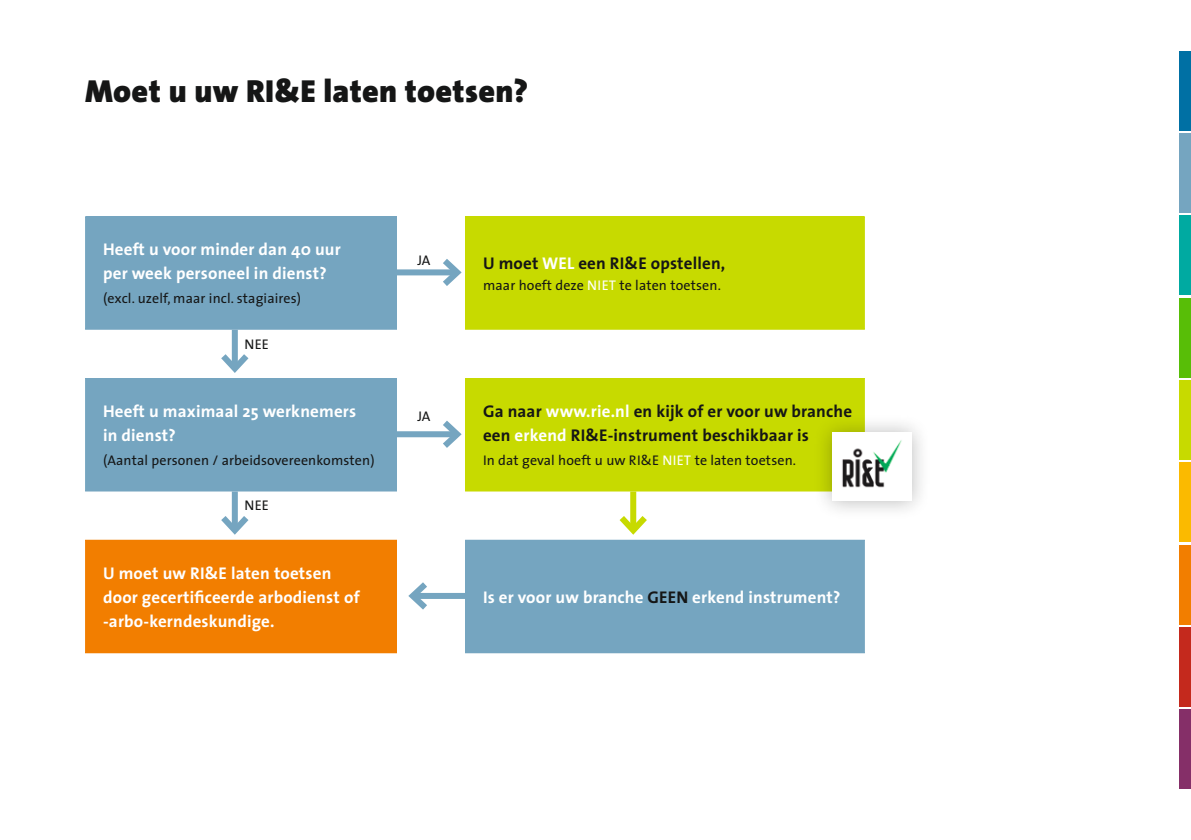
<style>
.page{position:relative;width:1191px;height:840px;background:#fff}
.page>*{position:absolute;margin:0;border:0;box-sizing:border-box;transform-origin:0 0}
.t1{font:900 32px "The Sans";letter-spacing:.01em;color:#151616}
.t2{font:700 17px/24px "The Sans";letter-spacing:.01em;color:#fff}
.t3{font:700 17px/24px "The Sans";letter-spacing:.01em;color:#151616}
.t4{font:14px "The Sans";letter-spacing:.01em;color:#151616}
.s1{color:#fff}
.s2{color:#151616}
</style>
<div class="page">
<div style="left:1179px;top:133px;width:12px;height:80px;background:#75a5c0"></div>
<div style="left:1179px;top:51px;width:12px;height:79px;background:#0070a4"></div>
<div style="left:1179px;top:215px;width:12px;height:80px;background:#00aaa1"></div>
<div style="left:1179px;top:298px;width:12px;height:79px;background:#58be07"></div>
<div style="left:1179px;top:380px;width:12px;height:79px;background:#c7da00"></div>
<div style="left:1179px;top:462px;width:12px;height:79px;background:#fbba00"></div>
<div style="left:1179px;top:544px;width:12px;height:80px;background:#f27e00"></div>
<div style="left:1179px;top:626px;width:12px;height:80px;background:#c4291d"></div>
<div style="left:1179px;top:709px;width:12px;height:79px;background:#852f68"></div>
<div style="left:465px;top:216px;width:399px;height:113px;background:#c7da00"></div>
<div style="left:465px;top:378px;width:399px;height:112px;background:#c7da00"></div>
<div style="left:465px;top:378px;width:400px;height:113px;border:1px solid #c7da00"></div>
<div style="left:465px;top:540px;width:399px;height:112px;background:#75a5c0"></div>
<div style="left:465px;top:539px;width:400px;height:114px;border:1px solid #75a5c0"></div>
<div style="left:86px;top:216px;width:310px;height:113px;background:#75a5c0"></div>
<div style="left:85px;top:216px;width:312px;height:113px;border:1px solid #75a5c0"></div>
<div style="left:86px;top:378px;width:310px;height:112px;background:#75a5c0"></div>
<div style="left:85px;top:378px;width:312px;height:113px;border:1px solid #75a5c0"></div>
<div style="left:86px;top:540px;width:310px;height:112px;background:#f27e00"></div>
<div style="left:85px;top:539px;width:312px;height:114px;border:1px solid #f27e00"></div>
<div style="left:397px;top:269px;width:60px;height:6px;background:#75a5c0"></div>
<svg style="left:436px;top:259px;width:26px;height:27px"></svg>
<div style="left:397px;top:431px;width:60px;height:6px;background:#75a5c0"></div>
<svg style="left:436px;top:414px;width:30px;height:40px"></svg>
<div style="left:413px;top:592px;width:60px;height:6px;background:#75a5c0"></div>
<svg style="left:408px;top:582px;width:25px;height:28px"></svg>
<div style="left:232px;top:329px;width:6px;height:39px;background:#75a5c0"></div>
<svg style="left:221px;top:347px;width:28px;height:26px"></svg>
<div style="left:232px;top:491px;width:6px;height:39px;background:#75a5c0"></div>
<svg style="left:221px;top:509px;width:28px;height:26px"></svg>
<div style="left:630px;top:491px;width:6px;height:39px;background:#c7da00"></div>
<svg style="left:619px;top:509px;width:28px;height:26px"></svg>
<div style="left:812px;top:413px;width:118px;height:106px;background:#151616;opacity:.3"></div>
<div style="left:831px;top:432px;width:80px;height:68px;background:#fff"></div>
<img style="left:842px;top:440px;width:60px;height:48px">
<h1 class="t1" style="left:85px;top:64px;width:444px">Moet u uw RI&amp;E laten toetsen?</h1>
<p class="t2" style="left:103px;top:237px;width:239px">Heeft u voor minder dan 40 uur per week personeel in dienst?</p>
<p class="t4" style="left:103px;top:286px;width:199px">(excl. uzelf, maar incl. stagiaires)</p>
<p class="t4" style="left:244px;top:332px;width:26px">NEE</p>
<p class="t2" style="left:103px;top:398px;width:255px">Heeft u maximaal 25 werknemers in dienst?</p>
<p class="t4" style="left:103px;top:448px;width:273px">(Aantal personen / arbeidsovereenkomsten)</p>
<p class="t4" style="left:244px;top:493px;width:26px">NEE</p>
<p class="t2" style="left:103px;top:560px;width:258px">U moet uw RI&amp;E laten toetsen door gecertificeerde arbodienst of -arbo-kerndeskundige.</p>
<p class="t4" style="left:417px;top:248px;width:15px">JA</p>
<p class="t4" style="left:417px;top:404px;width:15px">JA</p>
<p class="t3" style="left:483px;top:250px;width:244px">U moet <span class="s1">WEL</span> een RI&amp;E opstellen,</p>
<p class="t4" style="left:483px;top:273px;width:239px">maar hoeft deze <span class="s1">NIET</span> te laten toetsen.</p>
<p class="t3" style="left:483px;top:398px;width:370px">Ga naar <span class="s1">www.rie.nl</span> en kijk of er voor uw branche een <span class="s1">erkend</span> RI&amp;E-instrument beschikbaar is</p>
<p class="t4" style="left:483px;top:448px;width:314px">In dat geval hoeft u uw RI&amp;E <span class="s1">NIET</span> te laten toetsen.</p>
<p class="t2" style="left:483px;top:584px;width:359px">Is er voor uw branche <span class="s2">GEEN</span> erkend instrument?</p>
</div>
